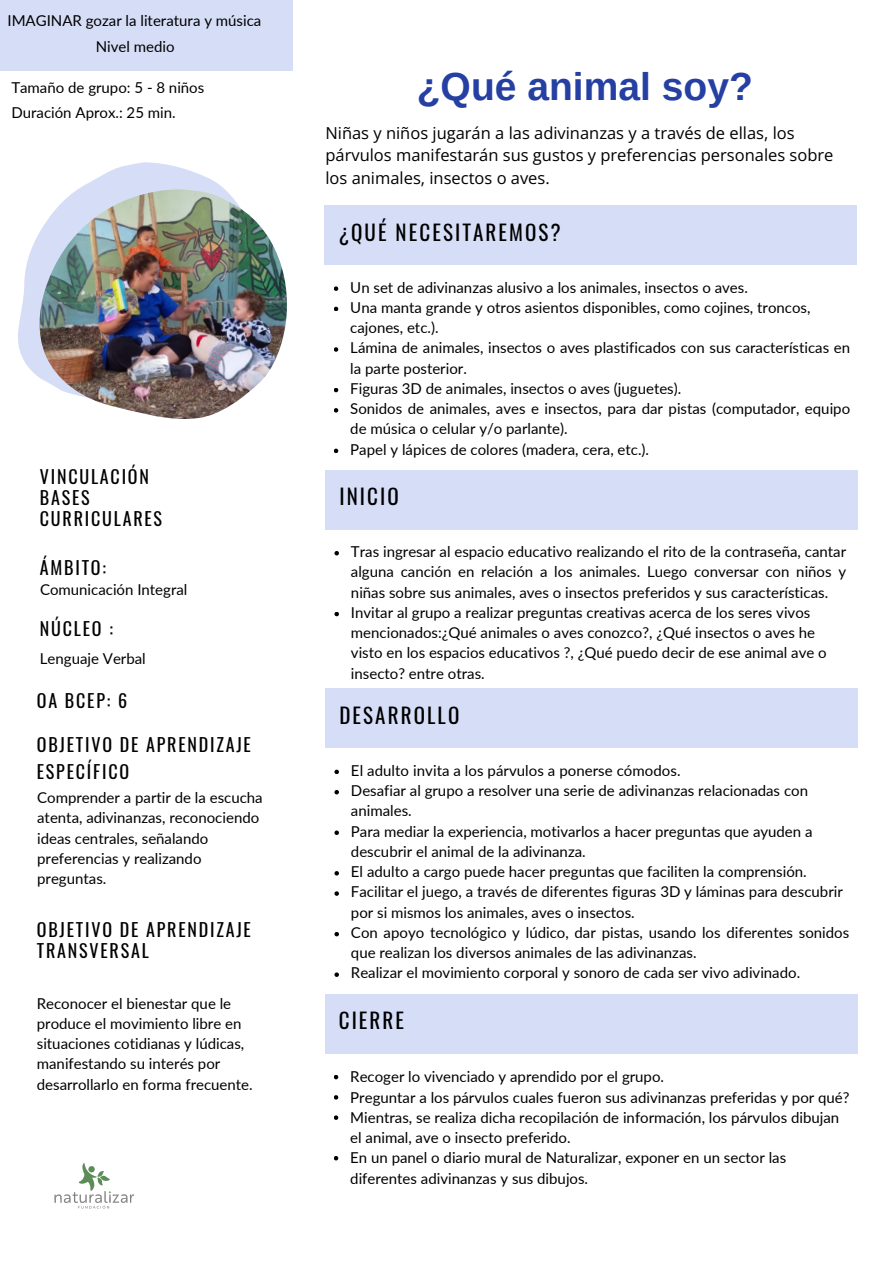
<style>
.page{position:relative;width:893px;height:1264px;background:#fff}
.page>*{position:absolute;margin:0;border:0;box-sizing:border-box;transform-origin:0 0}
.t1{font:700 39px "Arimo";color:#2540a2}
.t2{font:21px "Oswald";letter-spacing:.1em;color:#000}
.t3{font:18px/21.3px "Oswald";letter-spacing:.1em;color:#000}
.t4{font:16.5px/22.5px "Open Sans";color:#000}
.t5{font:15px/20.2px "Lato";color:#000}
</style>
<div class="page">
<svg style="left:18px;top:162px;width:206px;height:214px"></svg>
<div style="left:325px;top:205px;width:531px;height:59px;background:#d6ddf6"></div>
<svg style="left:334px;top:286px;width:4px;height:5px"></svg>
<svg style="left:334px;top:307px;width:4px;height:4px"></svg>
<svg style="left:334px;top:347px;width:4px;height:5px"></svg>
<svg style="left:334px;top:388px;width:4px;height:4px"></svg>
<svg style="left:334px;top:408px;width:4px;height:4px"></svg>
<svg style="left:334px;top:448px;width:4px;height:5px"></svg>
<img style="left:37px;top:189px;width:250px;height:230px">
<div style="left:0;top:0;width:293px;height:71px;background:#d6ddf6"></div>
<div style="left:325px;top:993px;width:532px;height:60px;background:#d6ddf6"></div>
<div style="left:325px;top:470px;width:532px;height:59px;background:#d6ddf6"></div>
<div style="left:325px;top:689px;width:532px;height:59px;background:#d6ddf6"></div>
<svg style="left:334px;top:1075px;width:4px;height:4px"></svg>
<svg style="left:334px;top:1095px;width:4px;height:4px"></svg>
<svg style="left:334px;top:1115px;width:4px;height:4px"></svg>
<svg style="left:334px;top:1156px;width:4px;height:4px"></svg>
<svg style="left:334px;top:551px;width:5px;height:4px"></svg>
<svg style="left:334px;top:612px;width:5px;height:4px"></svg>
<svg style="left:334px;top:769px;width:5px;height:5px"></svg>
<svg style="left:334px;top:790px;width:5px;height:4px"></svg>
<svg style="left:334px;top:830px;width:5px;height:5px"></svg>
<svg style="left:334px;top:871px;width:5px;height:4px"></svg>
<svg style="left:334px;top:891px;width:5px;height:4px"></svg>
<svg style="left:334px;top:932px;width:5px;height:4px"></svg>
<svg style="left:334px;top:972px;width:5px;height:4px"></svg>
<img style="left:54px;top:1163px;width:81px;height:46px">
<h3 class="t5" style="left:7px;top:10px;width:255px">IMAGINAR gozar la literatura y música</h3>
<h3 class="t5" style="left:96px;top:36px;width:80px">Nivel medio</h3>
<p class="t5" style="left:11px;top:77px;width:194px">Tamaño de grupo: 5 - 8 niños</p>
<h3 class="t5" style="left:11px;top:102px;width:166px">Duración Aprox.: 25 min.</h3>
<p class="t3" style="left:40px;top:465px;width:124px">VINCULACIÓN<br>BASES<br>CURRICULARES</p>
<p class="t3" style="left:40px;top:556px;width:68px">ÁMBITO:</p>
<p class="t5" style="left:40px;top:578px;width:149px">Comunicación Integral</p>
<p class="t3" style="left:40px;top:617px;width:75px">NÚCLEO :</p>
<p class="t5" style="left:40px;top:648px;width:107px">Lenguaje Verbal</p>
<p class="t3" style="left:37px;top:689px;width:92px">OA BCEP: 6</p>
<p class="t3" style="left:37px;top:730px;width:215px;line-height:27px">OBJETIVO DE APRENDIZAJE<br>ESPECÍFICO</p>
<p class="t5" style="left:37px;top:787px;width:227px">Comprender a partir de la escucha atenta, adivinanzas, reconociendo ideas centrales, señalando preferencias y realizando preguntas.</p>
<h2 class="t3" style="left:37px;top:918px;width:215px">OBJETIVO DE APRENDIZAJE<br>TRANSVERSAL</h2>
<p class="t5" style="left:37px;top:992px;width:217px">Reconocer el bienestar que le produce el movimiento libre en situaciones cotidianas y lúdicas, manifestando su interés por desarrollarlo en forma frecuente.</p>
<p class="t1" style="left:417px;top:64px;width:337px">¿Qué animal soy?</p>
<p class="t4" style="left:325px;top:121px;width:509px">Niñas y niños jugarán a las adivinanzas y a través de ellas, los párvulos manifestarán sus gustos y preferencias personales sobre los animales, insectos o aves.</p>
<p class="t2" style="left:339px;top:215px;width:223px">¿QUÉ NECESITAREMOS?</p>
<p class="t5" style="left:350px;top:276px;width:399px">Un set de adivinanzas alusivo a los animales, insectos o aves.</p>
<p class="t5" style="left:350px;top:297px;width:461px">Una manta grande y otros asientos disponibles, como cojines, troncos, cajones, etc.).</p>
<p class="t5" style="left:350px;top:337px;width:501px">Lámina de animales, insectos o aves plastificados con sus características en la parte posterior.</p>
<p class="t5" style="left:350px;top:378px;width:332px">Figuras 3D de animales, insectos o aves (juguetes).</p>
<p class="t5" style="left:350px;top:398px;width:501px">Sonidos de animales, aves e insectos, para dar pistas (computador, equipo de música o celular y/o parlante).</p>
<p class="t5" style="left:350px;top:438px;width:300px">Papel y lápices de colores (madera, cera, etc.).</p>
<p class="t2" style="left:339px;top:480px;width:61px">INICIO</p>
<p class="t5" style="left:351px;top:541px;width:496px;text-align:justify">Tras ingresar al espacio educativo realizando el rito de la contraseña, cantar alguna canción en relación a los animales. Luego conversar con niños y niñas sobre sus animales, aves o insectos preferidos y sus características.</p>
<h3 class="t5" style="left:351px;top:602px;width:477px">Invitar al grupo a realizar preguntas creativas acerca de los seres vivos mencionados:¿Qué animales o aves conozco?, ¿Qué insectos o aves he visto en los espacios educativos ?, ¿Qué puedo decir de ese animal ave o insecto? entre otras.</h3>
<p class="t2" style="left:339px;top:699px;width:121px">DESARROLLO</p>
<p class="t5" style="left:351px;top:759px;width:331px">El adulto invita a los párvulos a ponerse cómodos.</p>
<h3 class="t5" style="left:351px;top:780px;width:458px">Desafiar al grupo a resolver una serie de adivinanzas relacionadas con animales.</h3>
<p class="t5" style="left:351px;top:820px;width:463px">Para mediar la experiencia, motivarlos a hacer preguntas que ayuden a descubrir el animal de la adivinanza.</p>
<p class="t5" style="left:351px;top:861px;width:457px">El adulto a cargo puede hacer preguntas que faciliten la comprensión.</p>
<h1 class="t5" style="left:351px;top:881px;width:493px">Facilitar el juego, a través de diferentes figuras 3D y láminas para descubrir por si mismos los animales, aves o insectos.</h1>
<h4 class="t5" style="left:351px;top:921px;width:500px">Con apoyo tecnológico y lúdico, dar pistas, usando los diferentes sonidos que realizan los diversos animales de las adivinanzas.</h4>
<h2 class="t5" style="left:351px;top:962px;width:450px">Realizar el movimiento corporal y sonoro de cada ser vivo adivinado.</h2>
<p class="t2" style="left:339px;top:1004px;width:67px">CIERRE</p>
<h2 class="t5" style="left:350px;top:1066px;width:315px">Recoger lo vivenciado y aprendido por el grupo.</h2>
<p class="t5" style="left:350px;top:1086px;width:500px">Preguntar a los párvulos cuales fueron sus adivinanzas preferidas y por qué?<br>Mientras, se realiza dicha recopilación de información, los párvulos dibujan el animal, ave o insecto preferido.</p>
<p class="t5" style="left:350px;top:1147px;width:437px">En un panel o diario mural de Naturalizar, exponer en un sector las</p>
<h2 class="t5" style="left:350px;top:1167px;width:239px">diferentes adivinanzas y sus dibujos.</h2>
</div>
